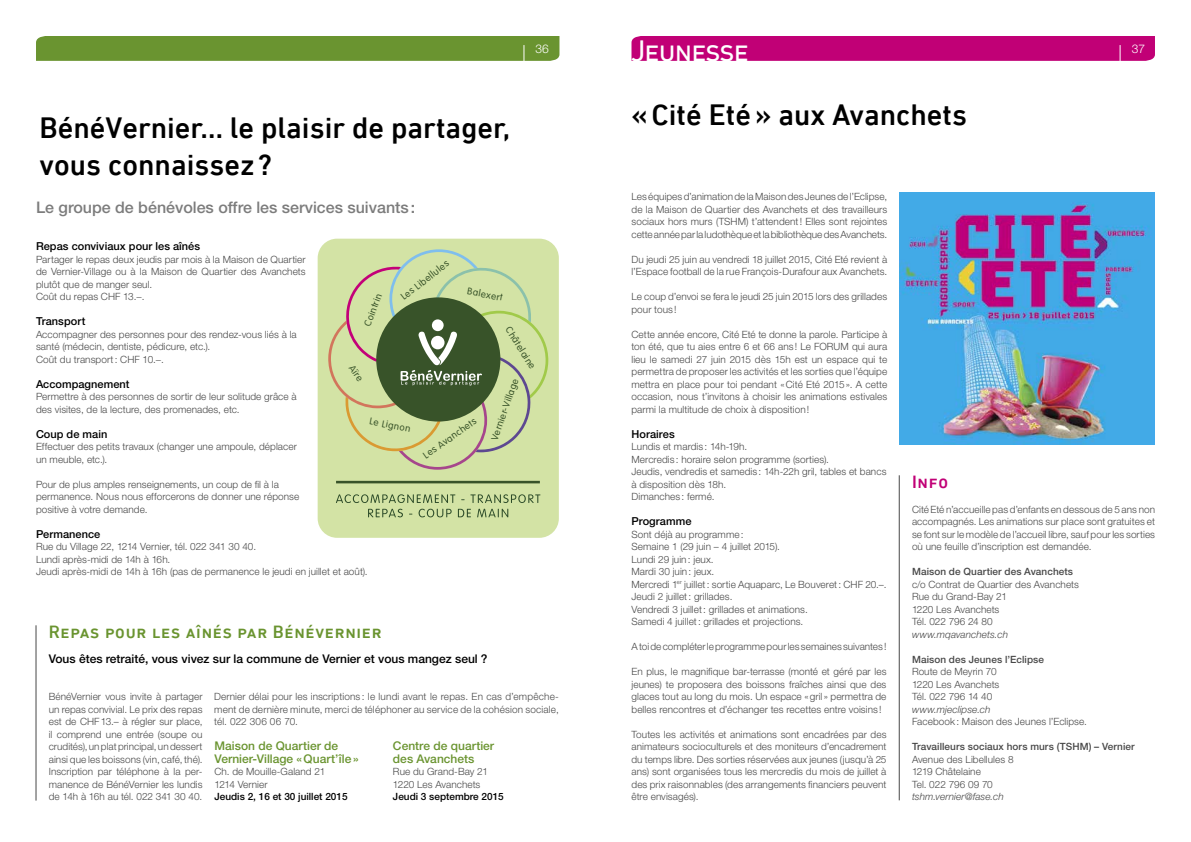
<style>
.page{position:relative;width:1191px;height:842px;background:#fff}
.page>*{position:absolute;margin:0;border:0;box-sizing:border-box;transform-origin:0 0}
.t1{font:500 30px/37.5px "DIN Next LT Pro";color:#000}
.t2{font:30px "DIN Next LT Pro";letter-spacing:-.03em;color:#fff}
.t3{font:500 18px "DIN Next LT Pro";letter-spacing:.04em;color:#6a9430}
.t4{font:500 18px "DIN Next LT Pro";color:#c10076}
.t5{font:500 16px "Helvetica Neue LT Std";color:#7c7c7c}
.t6{font:500 12px/12.5px "Helvetica Neue LT Std";color:#6a9430}
.t7{font:500 12px "Helvetica Neue LT Std";color:#000}
.t8{font:300 12px "Helvetica Neue LT Std";color:#fff}
.t9{font:500 11px "Helvetica Neue LT Std";letter-spacing:.005em;color:#000}
.t10{font:300 10px/12.5px "Helvetica Neue LT Std";letter-spacing:.005em;color:#484848}
.t11{font:500 10px "Helvetica Neue LT Std";letter-spacing:.005em;color:#484848}
.t12{font:italic 300 10px "Helvetica Neue LT Std";letter-spacing:.005em;color:#484848}
.t13{font:500 10px "Helvetica Neue LT Std";color:#000}
.t14{font:300 9.6px "VAG Rounded Std";color:#385329}
</style>
<div class="page">
<div style="left:631px;top:36px;width:524px;height:25px;background:#c10076"></div>
<hr style="left:1120px;top:45px;width:1px;height:33px;background:#fff">
<div style="left:36px;top:36px;width:523px;height:25px;background:#6a9430"></div>
<hr style="left:524px;top:45px;width:1px;height:33px;background:#fff">
<hr style="left:899px;top:475px;width:1px;height:325px;background:#484848">
<img style="left:899px;top:193px;width:255px;height:252px">
<hr style="left:36px;top:625px;width:1px;height:175px;background:#484848">
<div style="left:318px;top:239px;width:241px;height:299px;background:#d3e3a5;border-radius:19px"></div>
<hr style="left:336px;top:481px;width:204px;height:2px;background:#385329">
<svg style="left:336px;top:494px;width:119px;height:9px"></svg>
<svg style="left:470px;top:494px;width:70px;height:9px"></svg>
<svg style="left:368px;top:509px;width:35px;height:8px"></svg>
<svg style="left:418px;top:509px;width:33px;height:8px"></svg>
<svg style="left:458px;top:509px;width:13px;height:8px"></svg>
<svg style="left:477px;top:509px;width:31px;height:8px"></svg>
<svg style="left:328px;top:249px;width:220px;height:221px"></svg>
<h1 class="t1" style="left:40px;top:109px;width:472px">BénéVernier… le plaisir de partager, vous connaissez ?</h1>
<h1 class="t2" style="left:631px;top:33px;width:119px">Jeunesse</h1>
<p class="t8" style="left:535px;top:41px;width:15px">36</p>
<p class="t8" style="left:1131px;top:41px;width:15px">37</p>
<h1 class="t1" style="left:631px;top:96px;width:337px">«Cité Eté» aux Avanchets</h1>
<h3 class="t5" style="left:36px;top:198px;width:381px">Le groupe de bénévoles offre les services suivants:</h3>
<p class="t9" style="left:36px;top:240px;width:166px">Repas conviviaux pour les aînés</p>
<p class="t10" style="left:36px;top:253px;width:271px">Partager le repas deux jeudis par mois à la Maison de Quartier de Vernier-Village ou à la Maison de Quartier des Avanchets plutôt que de manger seul.<br>Coût du repas CHF 13.−.</p>
<p class="t9" style="left:36px;top:315px;width:51px">Transport</p>
<p class="t10" style="left:36px;top:328px;width:262px">Accompagner des personnes pour des rendez-vous liés à la santé (médecin, dentiste, pédicure, etc.).<br>Coût du transport: CHF 10.−.</p>
<p class="t9" style="left:36px;top:377px;width:95px">Accompagnement</p>
<p class="t10" style="left:36px;top:390px;width:262px">Permettre à des personnes de sortir de leur solitude grâce à des visites, de la lecture, des promenades, etc.</p>
<p class="t9" style="left:36px;top:427px;width:73px">Coup de main</p>
<p class="t10" style="left:36px;top:440px;width:262px">Effectuer des petits travaux (changer une ampoule, déplacer un meuble, etc.).</p>
<p class="t10" style="left:36px;top:478px;width:265px">Pour de plus amples renseignements, un coup de fil à la permanence. Nous nous efforcerons de donner une réponse positive à votre demande.</p>
<p class="t9" style="left:36px;top:527px;width:66px">Permanence</p>
<p class="t10" style="left:36px;top:540px;width:333px">Rue du Village 22, 1214 Vernier, tél. 022 341 30 40.<br>Lundi après-midi de 14h à 16h.<br>Jeudi après-midi de 14h à 16h (pas de permanence le jeudi en juillet et août).</p>
<p class="t14" style="left:399px;top:293px;width:59px;rotate:-38deg">Les Libellules</p>
<p class="t14" style="left:468px;top:285px;width:37px;rotate:11deg">Balexert</p>
<p class="t14" style="left:362px;top:324px;width:35px;rotate:-69deg">Cointrin</p>
<p class="t14" style="left:513px;top:325px;width:49px;rotate:58deg">Châtelaine</p>
<p class="t14" style="left:489px;top:438px;width:66px;rotate:-71deg">Vernier-Village</p>
<p class="t14" style="left:356px;top:362px;width:19px;rotate:55deg">Aïre</p>
<p class="t14" style="left:371px;top:415px;width:43px;rotate:11deg">Le Lignon</p>
<p class="t14" style="left:421px;top:452px;width:64px;rotate:-35deg">Les Avanchets</p>
<h2 class="t3" style="left:49px;top:621px;width:334px">Repas pour les aînés par Bénévernier</h2>
<p class="t7" style="left:49px;top:651px;width:440px">Vous êtes retraité, vous vivez sur la commune de Vernier et vous mangez seul ?</p>
<p class="t10" style="left:214px;top:690px;width:346px;text-align:justify">Dernier délai pour les inscriptions : le lundi avant le repas. En cas d’empêche&shy;ment de dernière minute, merci de téléphoner au service de la cohésion sociale, tél. 022 306 06 70.</p>
<p class="t6" style="left:214px;top:740px;width:146px">Maison de Quartier de<br>Vernier-Village «Quart’île»</p>
<p class="t10" style="left:214px;top:765px;width:112px">Ch. de Mouille-Galand 21<br>1214 Vernier</p>
<p class="t13" style="left:214px;top:790px;width:135px">Jeudis 2, 16 et 30 juillet 2015</p>
<p class="t10" style="left:49px;top:690px;width:155px;text-align:justify">BénéVernier vous invite à partager un repas convivial. Le prix des repas est de CHF13.– à régler sur place, il comprend une entrée (soupe ou crudités), un plat principal, un dessert ainsi que les boissons (vin, café, thé).<br>Inscription par téléphone à la per&shy;manence de BénéVernier les lundis de 14h à 16h au tél. 022 341 30 40.</p>
<p class="t6" style="left:393px;top:740px;width:103px">Centre de quartier des Avanchets</p>
<p class="t10" style="left:393px;top:765px;width:96px">Rue du Grand-Bay 21<br>1220 Les Avanchets</p>
<p class="t13" style="left:393px;top:790px;width:112px">Jeudi 3 septembre 2015</p>
<p class="t10" style="left:631px;top:190px;width:257px;text-align:justify">Les équipes d’animation de la Maison des Jeunes de l’Eclipse, de la Maison de Quartier des Avanchets et des travailleurs sociaux hors murs (TSHM) t’attendent! Elles sont rejointes cette année par la ludothèque et la bibliothèque des Avanchets.</p>
<p class="t10" style="left:631px;top:253px;width:257px">Du jeudi 25 juin au vendredi 18 juillet 2015, Cité Eté revient à l’Espace football de la rue François-Durafour aux Avanchets.</p>
<p class="t10" style="left:631px;top:290px;width:257px">Le coup d’envoi se fera le jeudi 25 juin 2015 lors des grillades pour tous !</p>
<p class="t10" style="left:631px;top:328px;width:257px;text-align:justify">Cette année encore, Cité Eté te donne la parole. Participe à ton été, que tu aies entre 6 et 66 ans ! Le FORUM qui aura lieu le samedi 27 juin 2015 dès 15h est un espace qui te permettra de proposer les activités et les sorties que l’équipe mettra en place pour toi pendant «Cité Eté 2015». A cette occasion, nous t’invitons à choisir les animations estivales parmi la multitude de choix à disposition!</p>
<p class="t9" style="left:631px;top:427px;width:45px">Horaires</p>
<p class="t10" style="left:631px;top:440px;width:256px">Lundis et mardis : 14h-19h.<br>Mercredis : horaire selon programme (sorties).<br>Jeudis, vendredis et samedis : 14h-22h gril, tables et bancs à disposition dès 18h.<br>Dimanches : fermé.</p>
<p class="t9" style="left:631px;top:515px;width:61px">Programme</p>
<p class="t10" style="left:631px;top:528px;width:256px">Sont déjà au programme:<br>Semaine 1 (29 juin – 4 juillet 2015).<br>Lundi 29 juin: jeux.<br>Mardi 30 juin: jeux.<br>Mercredi 1<sup>er</sup> juillet: sortie Aquaparc, Le Bouveret: CHF 20.–.<br>Jeudi 2 juillet: grillades.<br>Vendredi 3 juillet: grillades et animations.<br>Samedi 4 juillet: grillades et projections.</p>
<p class="t10" style="left:631px;top:640px;width:256px">A toi de compléter le programme pour les semaines suivantes!</p>
<p class="t10" style="left:631px;top:665px;width:256px;text-align:justify">En plus, le magnifique bar-terrasse (monté et géré par les jeunes) te proposera des boissons fraîches ainsi que des glaces tout au long du mois. Un espace «gril » permettra de belles rencontres et d’échanger tes recettes entre voisins !</p>
<p class="t10" style="left:631px;top:728px;width:256px;text-align:justify">Toutes les activités et animations sont encadrées par des animateurs socioculturels et des moniteurs d’encadrement du temps libre. Des sorties réservées aux jeunes (jusqu’à 25 ans) sont organisées tous les mercredis du mois de juillet à des prix raisonnables (des arrangements financiers peuvent être envisagés).</p>
<h2 class="t4" style="left:912px;top:471px;width:38px">Info</h2>
<p class="t10" style="left:912px;top:503px;width:245px;text-align:justify">Cité Eté n’accueille pas d’enfants en dessous de 5 ans non accompagnés. Les animations sur place sont gratuites et se font sur le modèle de l’accueil libre, sauf pour les sorties où une feuille d’inscription est demandée.</p>
<p class="t11" style="left:912px;top:566px;width:163px">Maison de Quartier des Avanchets</p>
<p class="t10" style="left:912px;top:578px;width:168px">c/o Contrat de Quartier des Avanchets<br>Rue du Grand-Bay 21<br>1220 Les Avanchets<br>Tél. 022 796 24 80</p>
<p class="t12" style="left:912px;top:628px;width:98px">www.mqavanchets.ch</p>
<p class="t11" style="left:912px;top:653px;width:134px">Maison des Jeunes l’Eclipse</p>
<p class="t10" style="left:912px;top:665px;width:89px">Route de Meyrin 70<br>1220 Les Avanchets<br>Tél. 022 796 14 40</p>
<p class="t12" style="left:912px;top:703px;width:80px">www.mjeclipse.ch</p>
<p class="t10" style="left:912px;top:715px;width:176px">Facebook : Maison des Jeunes l’Eclipse.</p>
<p class="t11" style="left:912px;top:741px;width:224px">Travailleurs sociaux hors murs (TSHM) – Vernier</p>
<p class="t10" style="left:912px;top:753px;width:103px">Avenue des Libellules 8<br>1219 Châtelaine<br>Tel. 022 796 09 70</p>
<p class="t12" style="left:912px;top:791px;width:93px">tshm.vernier@fase.ch</p>
</div>
